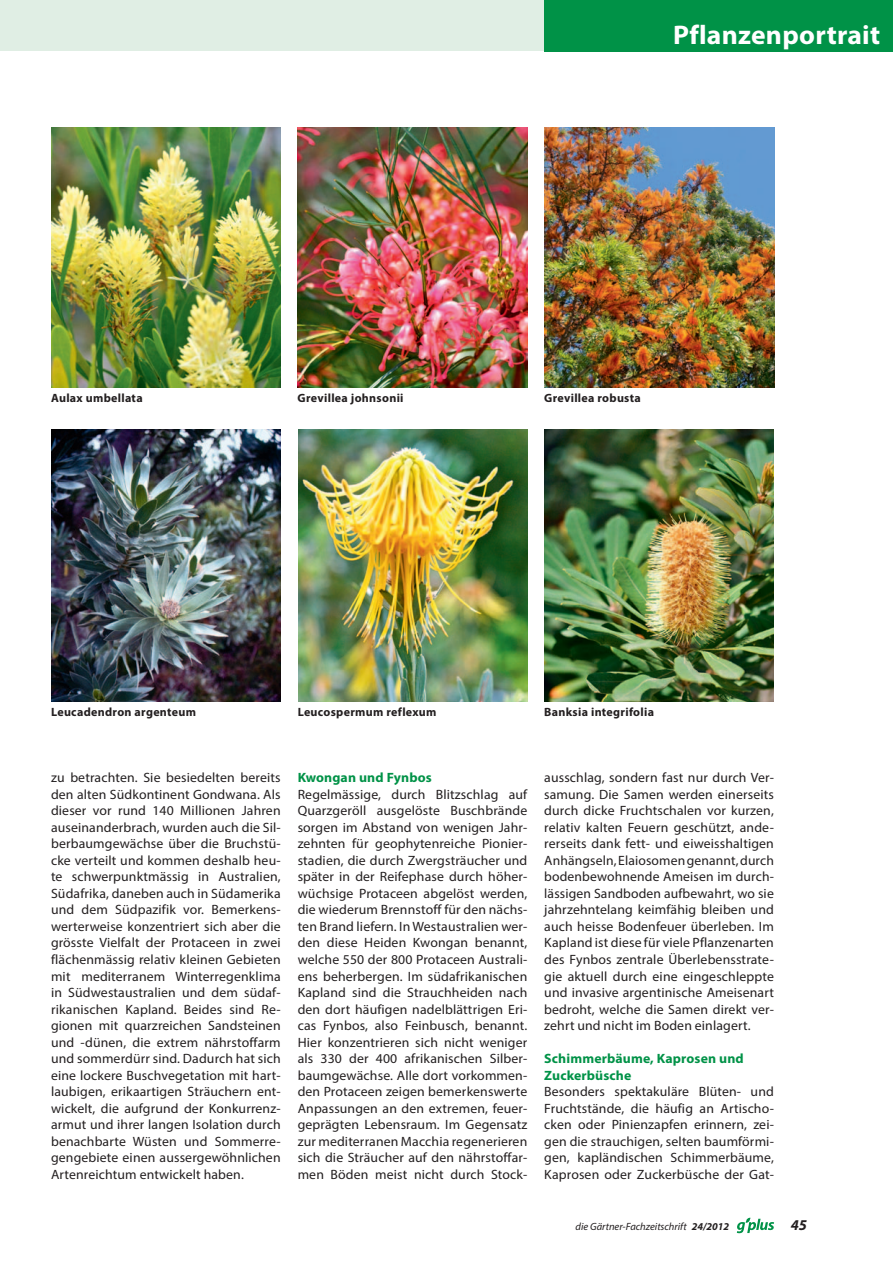
<style>
.page{position:relative;width:893px;height:1263px;background:#fff}
.page>*{position:absolute;margin:0;border:0;box-sizing:border-box;transform-origin:0 0}
.t1{font:700 27px "Myriad Pro";letter-spacing:.01em;color:#fff}
.t2{font:italic 700 15px "Myriad Pro";color:#231f20}
.t3{font:13.5px/16.5px "Myriad Pro";letter-spacing:.01em;color:#231f20;text-align:justify}
.t4{font:700 13.5px/16.5px "Myriad Pro";letter-spacing:.01em;color:#009247}
.t5{font:700 12px "Myriad Pro";letter-spacing:.025em;color:#231f20}
.t6{font:italic 10.5px "Myriad Pro";color:#231f20}
.s1{font-weight:700}
</style>
<div class="page">
<svg style="left:737px;top:1218px;width:37px;height:15px"></svg>
<div style="left:0;top:0;width:544px;height:51px;background:#e0eee4"></div>
<div style="left:544px;top:0;width:349px;height:51px;background:#009247"></div>
<img style="left:51px;top:429px;width:230px;height:273px">
<img style="left:298px;top:429px;width:229px;height:273px">
<img style="left:544px;top:429px;width:230px;height:273px">
<img style="left:51px;top:128px;width:230px;height:259px">
<img style="left:298px;top:128px;width:229px;height:259px">
<img style="left:544px;top:128px;width:230px;height:259px">
<h1 class="t1" style="left:673px;top:17px;width:209px">Pflanzenportrait</h1>
<p class="t5" style="left:51px;top:390px;width:93px">Aulax umbellata</p>
<p class="t5" style="left:298px;top:390px;width:107px">Grevillea johnsonii</p>
<p class="t5" style="left:544px;top:390px;width:98px">Grevillea robusta</p>
<p class="t5" style="left:51px;top:704px;width:147px">Leucadendron argenteum</p>
<p class="t5" style="left:298px;top:704px;width:140px">Leucospermum reflexum</p>
<p class="t5" style="left:544px;top:704px;width:111px">Banksia integrifolia</p>
<p class="t3" style="left:51px;top:769px;width:231px">zu betrachten. Sie besiedelten bereits den alten Südkontinent Gondwana. Als dieser vor rund 140 Millionen Jahren auseinanderbrach, wurden auch die Sil&shy;berbaumgewächse über die Bruchstü&shy;cke verteilt und kommen deshalb heu&shy;te schwerpunktmässig in Australien, Südafrika, daneben auch in Südamerika und dem Südpazifik vor. Bemerkens&shy;werterweise konzentriert sich aber die grösste Vielfalt der Protaceen in zwei flächenmässig relativ kleinen Gebieten mit mediterranem Winterregenklima in Südwestaustralien und dem südaf&shy;rikanischen Kapland. Beides sind Re&shy;gionen mit quarzreichen Sandsteinen und -dünen, die extrem nährstoffarm und sommerdürr sind. Dadurch hat sich eine lockere Buschvegetation mit hart&shy;laubigen, erikaartigen Sträuchern ent&shy;wickelt, die aufgrund der Konkurrenz&shy;armut und ihrer langen Isolation durch benachbarte Wüsten und Sommerre&shy;gengebiete einen aussergewöhnlichen Artenreichtum entwickelt haben.</p>
<p class="t4" style="left:298px;top:769px;width:136px">Kwongan und Fynbos</p>
<p class="t3" style="left:298px;top:786px;width:231px">Regelmässige, durch Blitzschlag auf Quarzgeröll ausgelöste Buschbrände sorgen im Abstand von wenigen Jahr&shy;zehnten für geophytenreiche Pionier&shy;stadien, die durch Zwergsträucher und später in der Reifephase durch höher&shy;wüchsige Protaceen abgelöst werden, die wiederum Brennstoff für den nächs&shy;ten Brand liefern. In Westaustralien wer&shy;den diese Heiden Kwongan benannt, welche 550 der 800 Protaceen Australi&shy;ens beherbergen. Im südafrikanischen Kapland sind die Strauchheiden nach den dort häufigen nadelblättrigen Eri&shy;cas Fynbos, also Feinbusch, benannt.<br>Hier konzentrieren sich nicht weniger als 330 der 400 afrikanischen Silber&shy;baumgewächse. Alle dort vorkommen&shy;den Protaceen zeigen bemerkenswerte Anpassungen an den extremen, feuer&shy;geprägten Lebensraum. Im Gegensatz zur mediterranen Macchia regenerieren sich die Sträucher auf den nährstoffar&shy;men Böden meist nicht durch Stock-</p>
<p class="t3" style="left:544px;top:769px;width:231px">ausschlag, sondern fast nur durch Ver&shy;samung. Die Samen werden einerseits durch dicke Fruchtschalen vor kurzen, relativ kalten Feuern geschützt, ande&shy;rerseits dank fett- und eiweisshaltigen Anhängseln, Elaiosomen genannt, durch bodenbewohnende Ameisen im durch&shy;lässigen Sandboden aufbewahrt, wo sie jahrzehntelang keimfähig bleiben und auch heisse Bodenfeuer überleben. Im Kapland ist diese für viele Pflanzenarten des Fynbos zentrale Überlebensstrate&shy;gie aktuell durch eine eingeschleppte und invasive argentinische Ameisenart bedroht, welche die Samen direkt ver&shy;zehrt und nicht im Boden einlagert.</p>
<p class="t4" style="left:544px;top:1050px;width:201px">Schimmerbäume, Kaprosen und<br>Zuckerbüsche</p>
<p class="t3" style="left:544px;top:1083px;width:231px">Besonders spektakuläre Blüten- und Fruchtstände, die häufig an Artischo&shy;cken oder Pinienzapfen erinnern, zei&shy;gen die strauchigen, selten baumförmi&shy;gen, kapländischen Schimmerbäume, Kaprosen oder Zuckerbüsche der Gat-</p>
<p class="t6" style="left:576px;top:1220px;width:155px">die Gärtner-Fachzeitschrift <span class="s1">24/2012</span></p>
<p class="t2" style="left:791px;top:1215px;width:18px">45</p>
</div>
